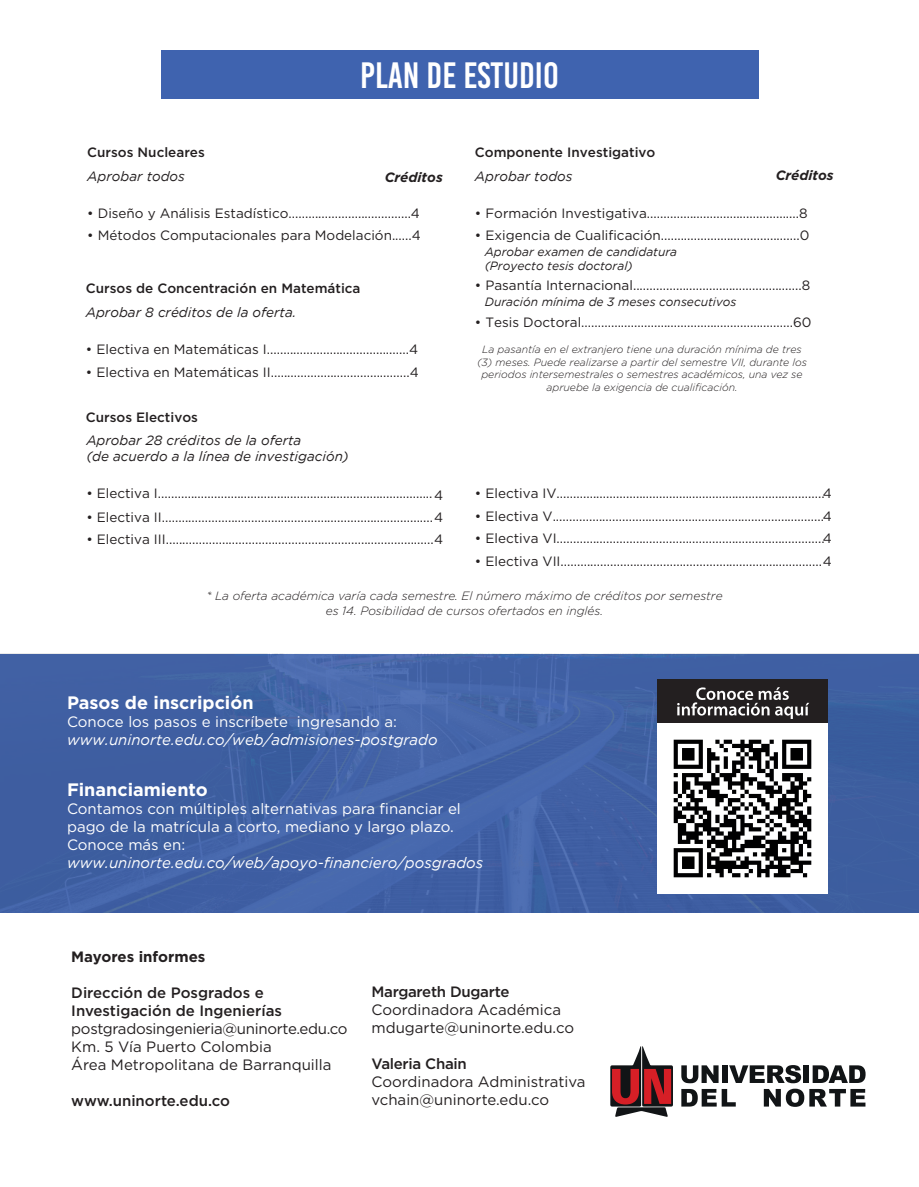
<style>
.page{position:relative;width:919px;height:1187px;background:#fff}
.page>*{position:absolute;margin:0;border:0;box-sizing:border-box;transform-origin:0 0}
.t1{font:36.45px "Bebas Kai";color:#fff}
.t2{font:700 18px "Gotham";color:#fff}
.t3{font:15px/18px "Gotham";color:#231f20}
.t4{font:15px/18px "Gotham";color:#fff}
.t5{font:italic 15px "Gotham";color:#fff}
.t6{font:500 15px/18px "Gotham";color:#231f20}
.t7{font:500 15px "Gotham";letter-spacing:-.02em;color:#231f20}
.t8{font:700 15px "Gotham";color:#231f20}
.t9{font:13.5px "Gotham";color:#231f20}
.t10{font:italic 13.5px/16.2px "Gotham";color:#231f20}
.t11{font:500 13.5px "Gotham";color:#231f20}
.t12{font:italic 700 13.5px "Gotham";color:#231f20}
.t13{font:italic 300 12px/14.4px "Gotham";color:#231f20;text-align:center}
.t14{font:italic 12px/13.5px "Gotham";color:#231f20}
.t15{font:italic 300 10.5px/12.6px "Gotham";color:#231f20;text-align:center}
</style>
<div class="page">
<img style="left:0;top:653px;width:918px;height:259px">
<div style="left:657px;top:679px;width:170px;height:44px;background:#231f20"></div>
<svg style="left:677px;top:687px;width:132px;height:32px"></svg>
<img style="left:657px;top:723px;width:170px;height:170px">
<div style="left:161px;top:50px;width:597px;height:49px;background:#3f63af"></div>
<svg style="left:681px;top:1065px;width:184px;height:41px"></svg>
<svg style="left:610px;top:1046px;width:63px;height:70px"></svg>
<h1 class="t1" style="left:360px;top:56px;width:200px">PLAN DE ESTUDIO</h1>
<p class="t11" style="left:87px;top:143px;width:119px">Cursos Nucleares</p>
<p class="t10" style="left:87px;top:168px;width:99px">Aprobar todos</p>
<p class="t12" style="left:385px;top:168px;width:59px">Créditos</p>
<p class="t9" style="left:87px;top:204px;width:334px">• Diseño y Análisis Estadístico.....................................4</p>
<p class="t9" style="left:87px;top:227px;width:335px">• Métodos Computacionales para Modelación......4</p>
<p class="t11" style="left:86px;top:280px;width:276px">Cursos de Concentración en Matemática</p>
<p class="t10" style="left:86px;top:304px;width:212px">Aprobar 8 créditos de la oferta.</p>
<p class="t9" style="left:86px;top:341px;width:334px">• Electiva en Matemáticas I...........................................4</p>
<p class="t9" style="left:86px;top:363px;width:334px">• Electiva en Matemáticas II..........................................4</p>
<p class="t11" style="left:86px;top:408px;width:114px">Cursos Electivos</p>
<p class="t10" style="left:86px;top:432px;width:264px">Aprobar 28 créditos de la oferta<br>(de acuerdo a la línea de investigación)</p>
<p class="t9" style="left:86px;top:485px;width:358px">• Electiva I...................................................................................4</p>
<p class="t9" style="left:86px;top:508px;width:358px">• Electiva II..................................................................................4</p>
<p class="t9" style="left:86px;top:530px;width:358px">• Electiva III.................................................................................4</p>
<p class="t11" style="left:475px;top:144px;width:182px">Componente Investigativo</p>
<p class="t10" style="left:475px;top:168px;width:99px">Aprobar todos</p>
<p class="t12" style="left:775px;top:166px;width:59px">Créditos</p>
<p class="t9" style="left:475px;top:204px;width:334px">• Formación Investigativa..............................................8</p>
<p class="t9" style="left:475px;top:226px;width:336px">• Exigencia de Cualificación..........................................0</p>
<p class="t14" style="left:484px;top:245px;width:194px">Aprobar examen de candidatura (Proyecto tesis doctoral)</p>
<p class="t9" style="left:475px;top:276px;width:337px">• Pasantía Internacional...................................................8</p>
<p class="t9" style="left:475px;top:314px;width:338px">• Tesis Doctoral................................................................60</p>
<p class="t14" style="left:484px;top:294px;width:253px">Duración mínima de 3 meses consecutivos</p>
<p class="t15" style="left:477px;top:343px;width:331px">La pasantía en el extranjero tiene una duración mínima de tres (3) meses. Puede realizarse a partir del semestre VII, durante los periodos intersemestrales o semestres académicos, una vez se apruebe la exigencia de cualificación.</p>
<p class="t9" style="left:475px;top:485px;width:358px">• Electiva IV.................................................................................4</p>
<p class="t9" style="left:475px;top:507px;width:358px">• Electiva V..................................................................................4</p>
<p class="t9" style="left:475px;top:529px;width:358px">• Electiva VI.................................................................................4</p>
<p class="t9" style="left:475px;top:552px;width:358px">• Electiva VII...............................................................................4</p>
<p class="t13" style="left:206px;top:589px;width:517px">* La oferta académica varía cada semestre. El número máximo de créditos por semestre es 14. Posibilidad de cursos ofertados en inglés.</p>
<h2 class="t2" style="left:67px;top:691px;width:188px">Pasos de inscripción</h2>
<p class="t4" style="left:67px;top:712px;width:331px">Conoce los pasos e inscríbete ingresando a:</p>
<p class="t5" style="left:67px;top:731px;width:372px">www.uninorte.edu.co/web/admisiones-postgrado</p>
<h2 class="t2" style="left:67px;top:777px;width:142px">Financiamiento</h2>
<p class="t4" style="left:67px;top:799px;width:395px">Contamos con múltiples alternativas para financiar el pago de la matrícula a corto, mediano y largo plazo.<br>Conoce más en:</p>
<p class="t5" style="left:67px;top:854px;width:418px">www.uninorte.edu.co/web/apoyo-financiero/posgrados</p>
<p class="t8" style="left:71px;top:946px;width:136px">Mayores informes</p>
<p class="t6" style="left:71px;top:983px;width:212px">Dirección de Posgrados e<br>Investigación de Ingenierías</p>
<p class="t3" style="left:71px;top:1019px;width:278px">postgradosingenieria@uninorte.edu.co<br>Km. 5 Vía Puerto Colombia<br>Área Metropolitana de Barranquilla</p>
<p class="t6" style="left:71px;top:1091px;width:160px">www.uninorte.edu.co</p>
<p class="t7" style="left:371px;top:982px;width:139px">Margareth Dugarte</p>
<p class="t3" style="left:371px;top:1000px;width:204px">Coordinadora Académica mdugarte@uninorte.edu.co</p>
<p class="t7" style="left:371px;top:1054px;width:97px">Valeria Chain</p>
<p class="t3" style="left:371px;top:1072px;width:216px">Coordinadora Administrativa vchain@uninorte.edu.co</p>
</div>
